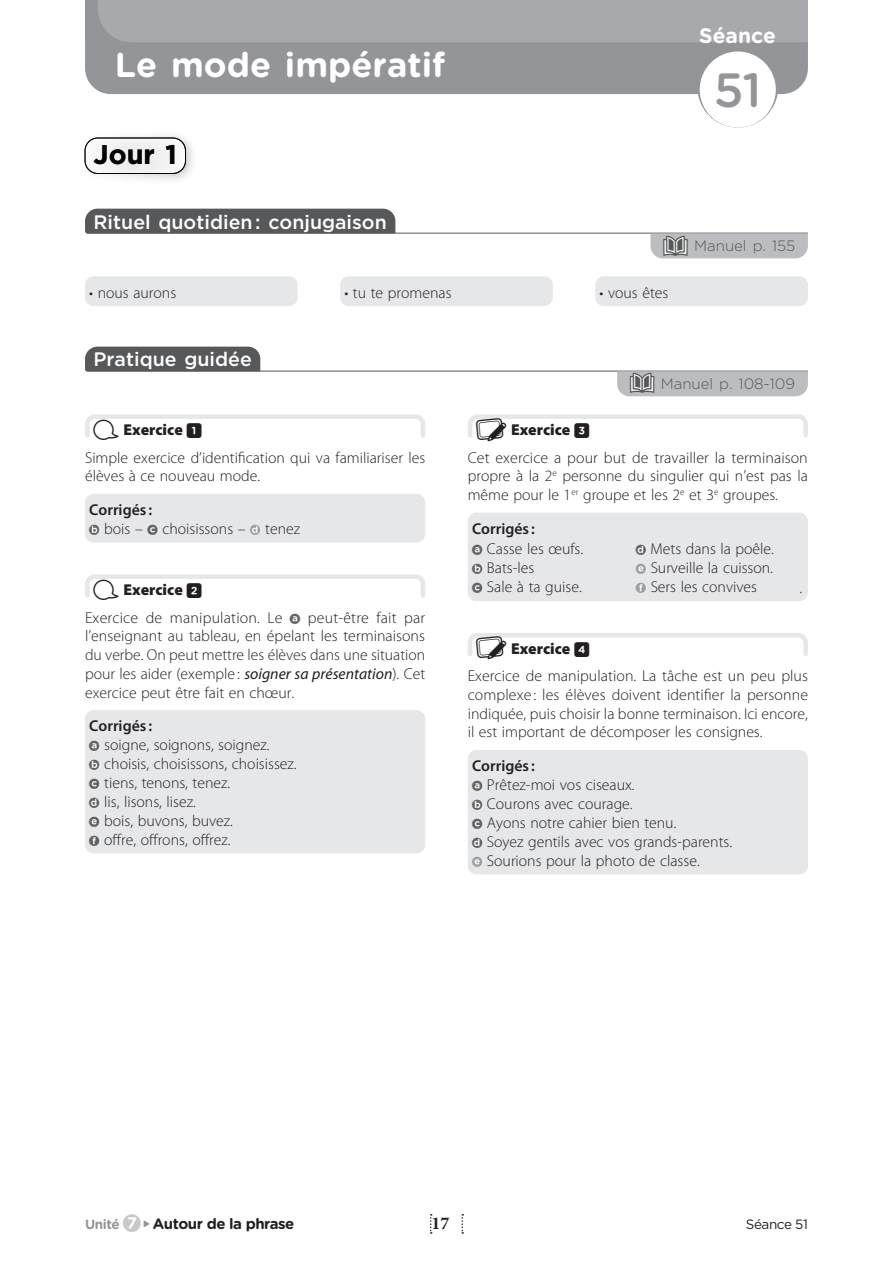
<style>
.page{position:relative;width:893px;height:1263px;background:#fff}
.page>*{position:absolute;margin:0;border:0;box-sizing:border-box;transform-origin:0 0}
.t1{font:500 48px "Gotham Rounded";color:#939598}
.t2{font:700 34.5px "Gotham Rounded";color:#fff}
.t3{font:700 27px "Gotham";color:#231f20}
.t4{font:700 21px "Gotham Rounded";color:#fff}
.t5{font:500 19.5px "Gotham";color:#fff}
.t6{font:700 18px "Minion Pro";color:#231f20}
.t7{font:300 15.75px/18.9px "Myriad Pro";color:#231f20}
.t8{font:300 15px "Gotham";color:#57585a}
.t9{font:700 15px "Gotham Rounded";letter-spacing:-.03em;color:#231f20}
.t10{font:13.5px "Gotham Rounded";letter-spacing:-.03em;color:#231f20}
.t11{font:700 13.5px "Gotham Rounded";letter-spacing:-.03em;color:#939598}
.t12{font:6.75px "num lecture LDE";color:#939598}
.s1{font-family:"Pictosguidelibecole blanc";font-weight:400;font-size:27px;color:#fff}
.s2{font-weight:900}
.s3{font-family:"num lecture LDE 2";font-weight:400}
.s4{font-weight:600}
.s5{font-family:"num lecture LDE";font-weight:400;font-size:10.95px;color:#636366}
.s6{font-family:"num lecture LDE";font-weight:400;font-size:10.95px;color:#9d9fa2}
.s7{font-weight:400;font-style:italic}
.s8{font-family:"picto ardoise";font-weight:400;font-size:27px}
.s9{font-family:"num lecture LDE";font-weight:400;font-size:18.9px;color:#c7c8ca}
</style>
<div class="page">
<svg style="left:85px;top:0;width:723px;height:94px;background:#9d9ea2"></svg>
<div style="left:85px;top:209px;width:310px;height:24px;background:#57585a"></div>
<hr style="left:87px;top:233px;width:721px;height:1px;background:#57585a">
<div style="left:650px;top:233px;width:158px;height:25px;background:#bcbdc0"></div>
<div style="left:85px;top:276px;width:213px;height:30px;background:#e6e7e9;border-radius:9px"></div>
<div style="left:340px;top:276px;width:213px;height:30px;background:#e6e7e9;border-radius:9px"></div>
<div style="left:595px;top:276px;width:213px;height:30px;background:#e6e7e9;border-radius:9px"></div>
<div style="left:85px;top:347px;width:175px;height:24px;background:#57585a"></div>
<hr style="left:87px;top:371px;width:721px;height:1px;background:#57585a">
<div style="left:617px;top:371px;width:191px;height:25px;background:#bcbdc0"></div>
<svg style="left:85px;top:414px;width:340px;height:24px"></svg>
<div style="left:85px;top:494px;width:340px;height:49px;background:#e6e7e9;border-radius:9px"></div>
<svg style="left:94px;top:525px;width:2px;height:9px"></svg>
<svg style="left:152px;top:525px;width:2px;height:9px"></svg>
<svg style="left:255px;top:525px;width:2px;height:9px"></svg>
<svg style="left:85px;top:574px;width:340px;height:24px"></svg>
<div style="left:85px;top:710px;width:340px;height:143px;background:#e6e7e9;border-radius:9px"></div>
<svg style="left:94px;top:742px;width:2px;height:9px"></svg>
<svg style="left:94px;top:761px;width:2px;height:9px"></svg>
<svg style="left:94px;top:779px;width:2px;height:9px"></svg>
<svg style="left:94px;top:798px;width:2px;height:9px"></svg>
<svg style="left:94px;top:817px;width:2px;height:9px"></svg>
<svg style="left:94px;top:836px;width:2px;height:9px"></svg>
<svg style="left:468px;top:414px;width:340px;height:24px"></svg>
<div style="left:468px;top:513px;width:340px;height:88px;background:#e6e7e9;border-radius:9px"></div>
<svg style="left:468px;top:633px;width:340px;height:23px"></svg>
<div style="left:468px;top:750px;width:340px;height:124px;background:#e6e7e9;border-radius:9px"></div>
<svg style="left:476px;top:782px;width:3px;height:9px"></svg>
<svg style="left:476px;top:800px;width:3px;height:9px"></svg>
<svg style="left:476px;top:819px;width:3px;height:9px"></svg>
<svg style="left:476px;top:838px;width:3px;height:9px"></svg>
<svg style="left:476px;top:857px;width:3px;height:9px"></svg>
<svg style="left:476px;top:545px;width:3px;height:9px"></svg>
<svg style="left:476px;top:564px;width:3px;height:9px"></svg>
<svg style="left:476px;top:583px;width:3px;height:9px"></svg>
<svg style="left:640px;top:545px;width:3px;height:9px"></svg>
<svg style="left:640px;top:564px;width:3px;height:9px"></svg>
<svg style="left:640px;top:583px;width:3px;height:9px"></svg>
<svg style="left:697px;top:47px;width:81px;height:81px"></svg>
<div style="left:700px;top:51px;width:76px;height:77px;background:#fff;border-radius:50%"></div>
<div style="left:76px;top:131px;width:121px;height:54px;background:#231f20;opacity:.3"></div>
<div style="left:79px;top:138px;width:106px;height:35px;background:#f3f2f3;border-radius:13px"></div>
<svg style="left:430px;top:1214px;width:2px;height:19px"></svg>
<svg style="left:461px;top:1214px;width:2px;height:19px"></svg>
<h2 class="t2" style="left:115px;top:40px;width:332px">Le mode impératif</h2>
<h3 class="t3" style="left:94px;top:136px;width:85px">Jour 1</h3>
<p class="t5" style="left:94px;top:209px;width:295px">Rituel quotidien : conjugaison</p>
<h3 class="t4" style="left:699px;top:20px;width:78px">Séance</h3>
<h1 class="t1" style="left:714px;top:55px;width:49px">51</h1>
<p class="t8" style="left:663px;top:238px;width:133px"><span class="s1">@0</span> Manuel p. 155</p>
<p class="t7" style="left:89px;top:283px;width:88px">• nous aurons</p>
<p class="t7" style="left:344px;top:283px;width:109px">• tu te promenas</p>
<p class="t7" style="left:600px;top:283px;width:70px">• vous êtes</p>
<p class="t5" style="left:94px;top:347px;width:160px">Pratique guidée</p>
<p class="t7" style="left:85px;top:417px;width:342px;line-height:27.3px;text-indent:9px"><span class="s1">@2</span> <span class="s2">Exercice</span> <span class="s3">1<br></span>Simple exercice d’identification qui va familiariser les</p>
<p class="t7" style="left:85px;top:467px;width:177px">élèves à ce nouveau mode.</p>
<p class="t7" style="left:89px;top:501px;width:212px"><span class="s4">Corrigés :<br></span><span class="s5">B</span> bois – <span class="s5">C</span> choisissons – <span class="s6">D</span> tenez</p>
<p class="t7" style="left:85px;top:577px;width:342px;line-height:27.3px;text-indent:9px"><span class="s1">@2</span> <span class="s2">Exercice</span> <span class="s3">2<br></span>Exercice de manipulation. Le <span class="s5">A</span> peut-être fait par</p>
<p class="t7" style="left:85px;top:627px;width:342px;text-align:justify">l’enseignant au tableau, en épelant les terminaisons du verbe. On peut mettre les élèves dans une situation pour les aider (exemple : <span class="s7">soigner sa présentation</span>). Cet exercice peut être fait en chœur.</p>
<p class="t7" style="left:89px;top:717px;width:209px"><span class="s4">Corrigés :<br></span><span class="s5">A</span> soigne, soignons, soignez.<br><span class="s5">B</span> choisis, choisissons, choisissez.<br><span class="s5">C</span> tiens, tenons, tenez.<br><span class="s5">D</span> lis, lisons, lisez.<br><span class="s5">E</span> bois, buvons, buvez.<br><span class="s5">F</span> offre, offrons, offrez.</p>
<p class="t8" style="left:630px;top:375px;width:167px"><span class="s1">@0</span> Manuel p. 108-109</p>
<p class="t7" style="left:468px;top:417px;width:342px;line-height:27.3px;text-indent:9px"><span class="s1">@</span><span class="s8">#7</span> <span class="s2">Exercice</span> <span class="s3">3<br></span>Cet exercice a pour but de travailler la terminaison</p>
<p class="t7" style="left:468px;top:467px;width:342px">propre à la 2<sup>e</sup> personne du singulier qui n’est pas la même pour le 1<sup>er</sup> groupe et les 2<sup>e</sup> et 3<sup>e</sup> groupes.</p>
<p class="t7" style="left:472px;top:519px;width:113px;line-height:19.4px"><span class="s4">Corrigés :<br></span><span class="s5">A</span> Casse les œufs.<br><span class="s5">B</span> Bats-les<br><span class="s5">C</span> Sale à ta guise.</p>
<p class="t7" style="left:636px;top:540px;width:140px;text-align:justify"><span class="s5">D</span> Mets dans la poêle.<br><span class="s6">E</span> Surveille la cuisson.<br><span class="s6">F</span> Sers les convives</p>
<p class="t7" style="left:799px;top:578px;width:4px">.</p>
<p class="t7" style="left:468px;top:635px;width:342px;line-height:27.3px;text-indent:9px"><span class="s1">@</span><span class="s8">#7</span> <span class="s2">Exercice</span> <span class="s3">4<br></span>Exercice de manipulation. La tâche est un peu plus</p>
<p class="t7" style="left:468px;top:686px;width:342px;text-align:justify">complexe : les élèves doivent identifier la personne indiquée, puis choisir la bonne terminaison. Ici encore, il est important de décomposer les consignes.</p>
<p class="t7" style="left:472px;top:757px;width:262px"><span class="s4">Corrigés :<br></span><span class="s5">A</span> Prêtez-moi vos ciseaux.<br><span class="s5">B</span> Courons avec courage.<br><span class="s5">C</span> Ayons notre cahier bien tenu.<br><span class="s5">D</span> Soyez gentils avec vos grands-parents.<br><span class="s6">E</span> Sourions pour la photo de classe.</p>
<p class="t11" style="left:85px;top:1214px;width:57px">Unité <span class="s9">7</span></p>
<p class="t12" style="left:144px;top:1221px;width:7px">&gt;</p>
<p class="t9" style="left:153px;top:1212px;width:143px">Autour de la phrase</p>
<p class="t10" style="left:746px;top:1214px;width:64px">Séance 51</p>
<p class="t6" style="left:431px;top:1213px;width:19px">17</p>
</div>
